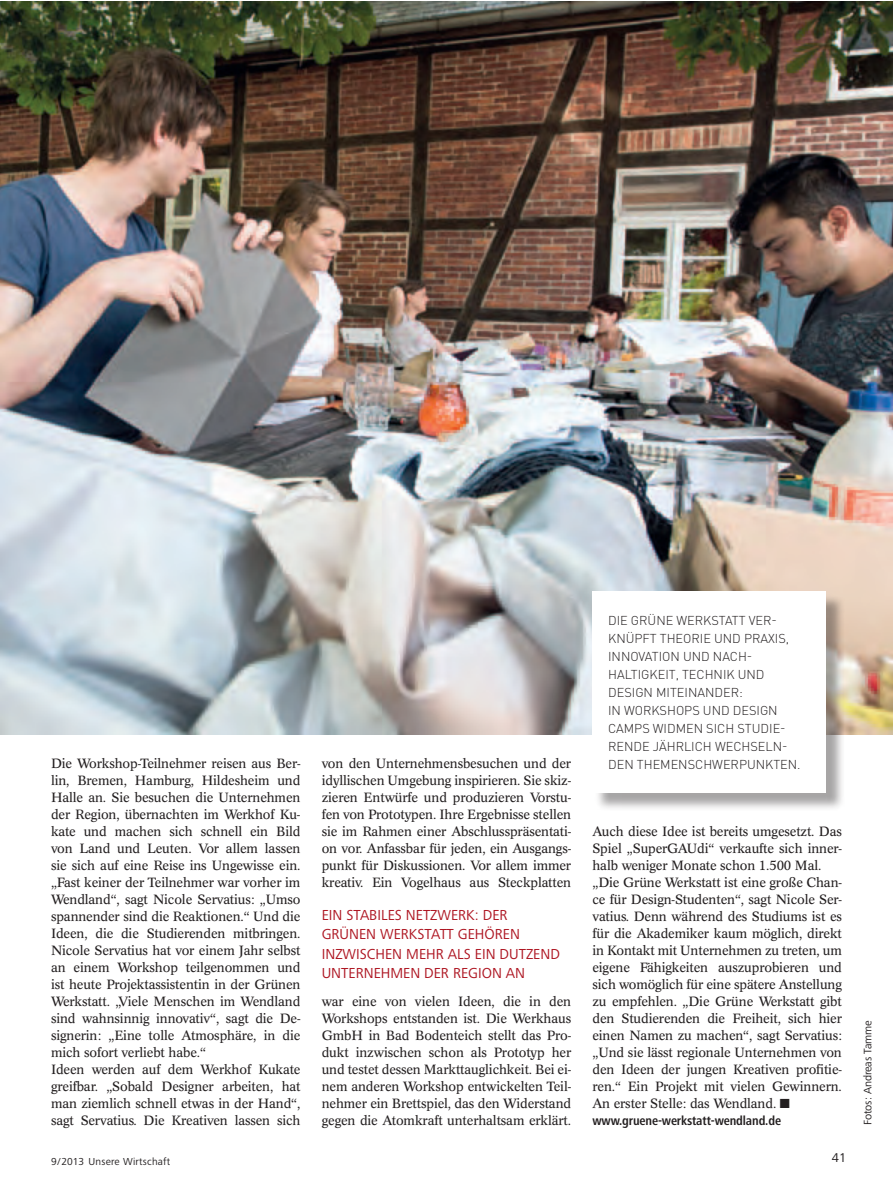
<style>
.page{position:relative;width:893px;height:1191px;background:#fff}
.page>*{position:absolute;margin:0;border:0;box-sizing:border-box;transform-origin:0 0}
.t1{font:15px/19.5px "Frutiger Next Pro";color:#ae1622}
.t2{font:13.2px/17px "Concorde Pro";letter-spacing:-.01em;color:#231f20}
.t3{font:700 condensed 13.2px "Frutiger Next Pro";letter-spacing:-.01em;color:#231f20}
.t4{font:13.2px "Frutiger Next Pro";color:#231f20}
.t5{font:300 12.75px/18px "DINOT";color:#231f20}
.t6{font:11.25px "Frutiger Next Pro";letter-spacing:-.01em;color:#231f20}
.t7{font:10.5px "Frutiger Next Pro";letter-spacing:.02em;color:#231f20}
</style>
<div class="page">
<img style="left:0;top:1px;width:892px;height:733px">
<div style="left:594px;top:593px;width:251px;height:218px;background:#231f20;opacity:.4"></div>
<div style="left:592px;top:591px;width:234px;height:201px;background:#fff"></div>
<p class="t2" style="left:51px;top:755px;width:251px">Die Workshop-Teilnehmer reisen aus Ber&shy;lin, Bremen, Hamburg, Hildesheim und Halle an. Sie besuchen die Unternehmen der Region, übernachten im Werkhof Ku&shy;kate und machen sich schnell ein Bild von Land und Leuten. Vor allem lassen sie sich auf eine Reise ins Ungewisse ein. „Fast keiner der Teilnehmer war vorher im Wendland“, sagt Nicole Servatius: „Umso spannender sind die Reaktionen.“ Und die Ideen, die die Studierenden mitbringen.<br>Nicole Servatius hat vor einem Jahr selbst an einem Workshop teilgenommen und ist heute Projektassistentin in der Grünen Werkstatt. „Viele Menschen im Wendland sind wahnsinnig innovativ“, sagt die De&shy;signerin: „Eine tolle Atmosphäre, in die mich sofort verliebt habe.“<br>Ideen werden auf dem Werkhof Kukate greifbar. „Sobald Designer arbeiten, hat man ziemlich schnell etwas in der Hand“, sagt Servatius. Die Kreativen lassen sich</p>
<p class="t2" style="left:322px;top:755px;width:251px;text-align:justify">von den Unternehmensbesuchen und der idyllischen Umgebung inspirieren. Sie skiz&shy;zieren Entwürfe und produzieren Vorstu&shy;fen von Prototypen. Ihre Ergebnisse stellen sie im Rahmen einer Abschlusspräsentati&shy;on vor. Anfassbar für jeden, ein Ausgangs&shy;punkt für Diskussionen. Vor allem immer kreativ. Ein Vogelhaus aus Steckplatten</p>
<p class="t1" style="left:322px;top:905px;width:240px">EIN STABILES NETZWERK: DER<br>GRÜNEN WERKSTATT GEHÖREN<br>INZWISCHEN MEHR ALS EIN DUTZEND<br>UNTERNEHMEN DER REGION AN</p>
<p class="t2" style="left:322px;top:993px;width:251px;text-align:justify">war eine von vielen Ideen, die in den Workshops entstanden ist. Die Werkhaus GmbH in Bad Bodenteich stellt das Pro&shy;dukt inzwischen schon als Prototyp her und testet dessen Markttauglichkeit. Bei ei&shy;nem anderen Workshop entwickelten Teil&shy;nehmer ein Brettspiel, das den Widerstand gegen die Atomkraft unterhaltsam erklärt.</p>
<p class="t5" style="left:608px;top:610px;width:194px">DIE GRÜNE WERKSTATT VER-<br>KNÜPFT THEORIE UND PRAXIS,<br>INNOVATION UND NACH-<br>HALTIGKEIT, TECHNIK UND<br>DESIGN MITEINANDER:<br>IN WORKSHOPS UND DESIGN<br>CAMPS WIDMEN SICH STUDIE-<br>RENDE JÄHRLICH WECHSELN-<br>DEN THEMENSCHWERPUNKTEN.</p>
<p class="t2" style="left:592px;top:823px;width:251px">Auch diese Idee ist bereits umgesetzt. Das Spiel „SuperGAUdi“ verkaufte sich inner&shy;halb weniger Monate schon 1.500 Mal. „Die Grüne Werkstatt ist eine große Chan&shy;ce für Design-Studenten“, sagt Nicole Ser&shy;vatius. Denn während des Studiums ist es für die Akademiker kaum möglich, direkt in Kontakt mit Unternehmen zu treten, um eigene Fähigkeiten auszuprobieren und sich womöglich für eine spätere Anstellung zu empfehlen. „Die Grüne Werkstatt gibt den Studierenden die Freiheit, sich hier einen Namen zu machen“, sagt Servatius: „Und sie lässt regionale Unternehmen von den Ideen der jungen Kreativen profitie&shy;ren.“ Ein Projekt mit vielen Gewinnern.<br>An erster Stelle: das Wendland.</p>
<p class="t3" style="left:592px;top:1113px;width:190px">www.gruene-werkstatt-wendland.de</p>
<p class="t7" style="left:51px;top:1155px;width:121px">9/2013 Unsere Wirtschaft</p>
<p class="t4" style="left:832px;top:1150px;width:16px">41</p>
<p class="t6" style="left:861px;top:1125px;width:106px;rotate:-90deg">Fotos: Andreas Tamme</p>
</div>
